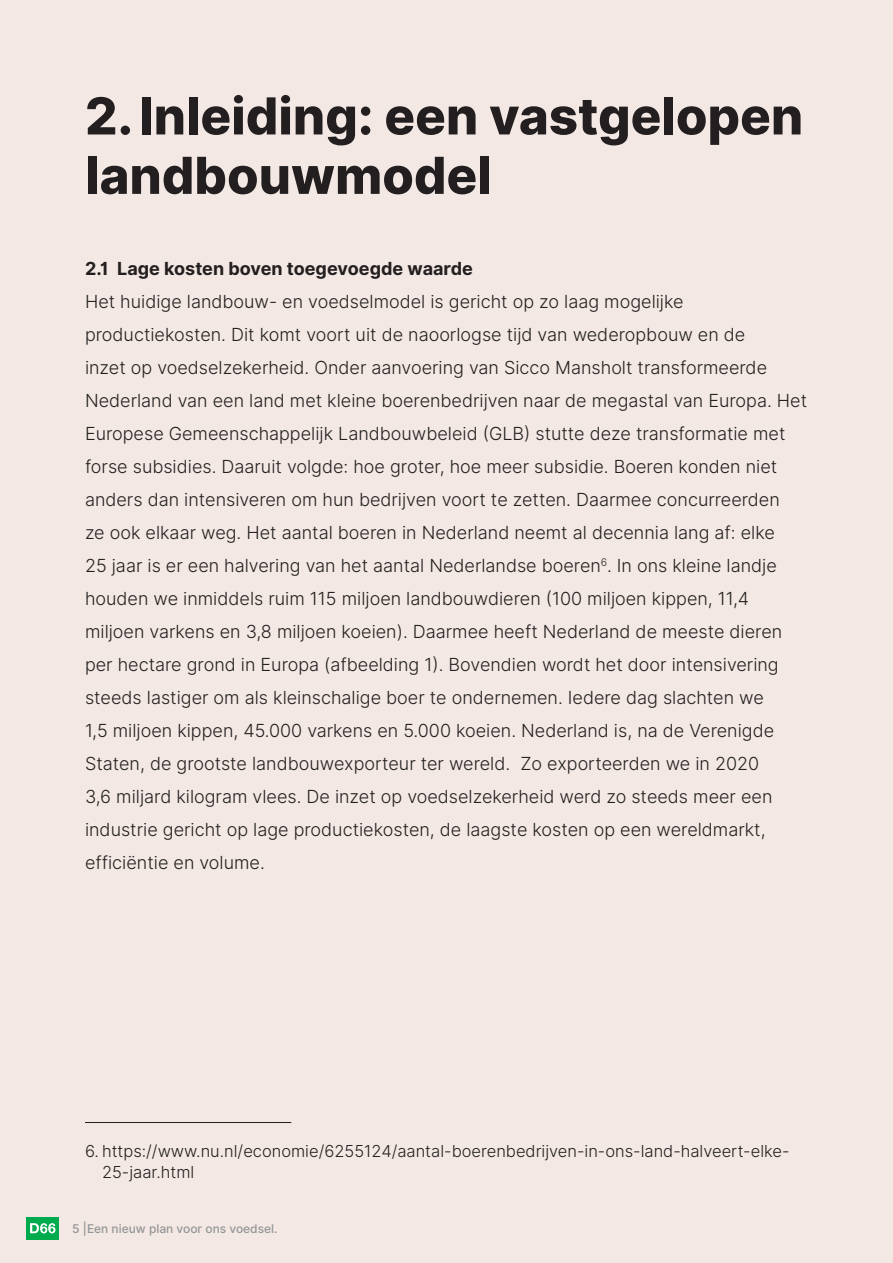
<style>
.page{position:relative;width:893px;height:1263px;background:#f3e8e3}
.page>*{position:absolute;margin:0;border:0;box-sizing:border-box;transform-origin:0 0}
.t1{font:800 51px/59.4px "Inter";color:#231f20}
.t2{font:300 18px/33px "Inter";color:#231f20}
.t3{font:700 18px "Inter";color:#231f20}
.t4{font:300 16.5px/21px "Inter";color:#231f20}
.t5{font:500 12px "Inter";color:#939598}
</style>
<div class="page">
<div style="left:26px;top:1217px;width:33px;height:22px;background:#00ab4d"></div>
<svg style="left:30px;top:1223px;width:26px;height:10px"></svg>
<hr style="left:85px;top:1122px;width:206px;height:1px;background:#231f20">
<h1 class="t1" style="left:85px;top:85px;width:720px">2.Inleiding: een vastgelopen landbouwmodel</h1>
<p class="t3" style="left:85px;top:255px;width:389px">2.1 Lage kosten boven toegevoegde waarde</p>
<p class="t2" style="left:85px;top:285px;width:724px">Het huidige landbouw- en voedselmodel is gericht op zo laag mogelijke productiekosten. Dit komt voort uit de naoorlogse tijd van wederopbouw en de<br>inzet op voedselzekerheid. Onder aanvoering van Sicco Mansholt transformeerde Nederland van een land met kleine boerenbedrijven naar de megastal van Europa. Het Europese Gemeenschappelijk Landbouwbeleid (GLB) stutte deze transformatie met forse subsidies. Daaruit volgde: hoe groter, hoe meer subsidie. Boeren konden niet anders dan intensiveren om hun bedrijven voort te zetten. Daarmee concurreerden<br>ze ook elkaar weg. Het aantal boeren in Nederland neemt al decennia lang af: elke<br>25 jaar is er een halvering van het aantal Nederlandse boeren<sup>6</sup>. In ons kleine landje houden we inmiddels ruim 115 miljoen landbouwdieren (100 miljoen kippen, 11,4 miljoen varkens en 3,8 miljoen koeien). Daarmee heeft Nederland de meeste dieren per hectare grond in Europa (afbeelding 1). Bovendien wordt het door intensivering steeds lastiger om als kleinschalige boer te ondernemen. Iedere dag slachten we<br>1,5 miljoen kippen, 45.000 varkens en 5.000 koeien. Nederland is, na de Verenigde Staten, de grootste landbouwexporteur ter wereld. Zo exporteerden we in 2020<br>3,6 miljard kilogram vlees. De inzet op voedselzekerheid werd zo steeds meer een industrie gericht op lage productiekosten, de laagste kosten op een wereldmarkt, efficiëntie en volume.</p>
<p class="t4" style="left:102px;top:1140px;width:689px;text-indent:-17px">6. https://www.nu.nl/economie/6255124/aantal-boerenbedrijven-in-ons-land-halveert-elke-<br>25-jaar.html</p>
<p class="t5" style="left:72px;top:1219px;width:207px">5 |Een nieuw plan voor ons voedsel.</p>
</div>
